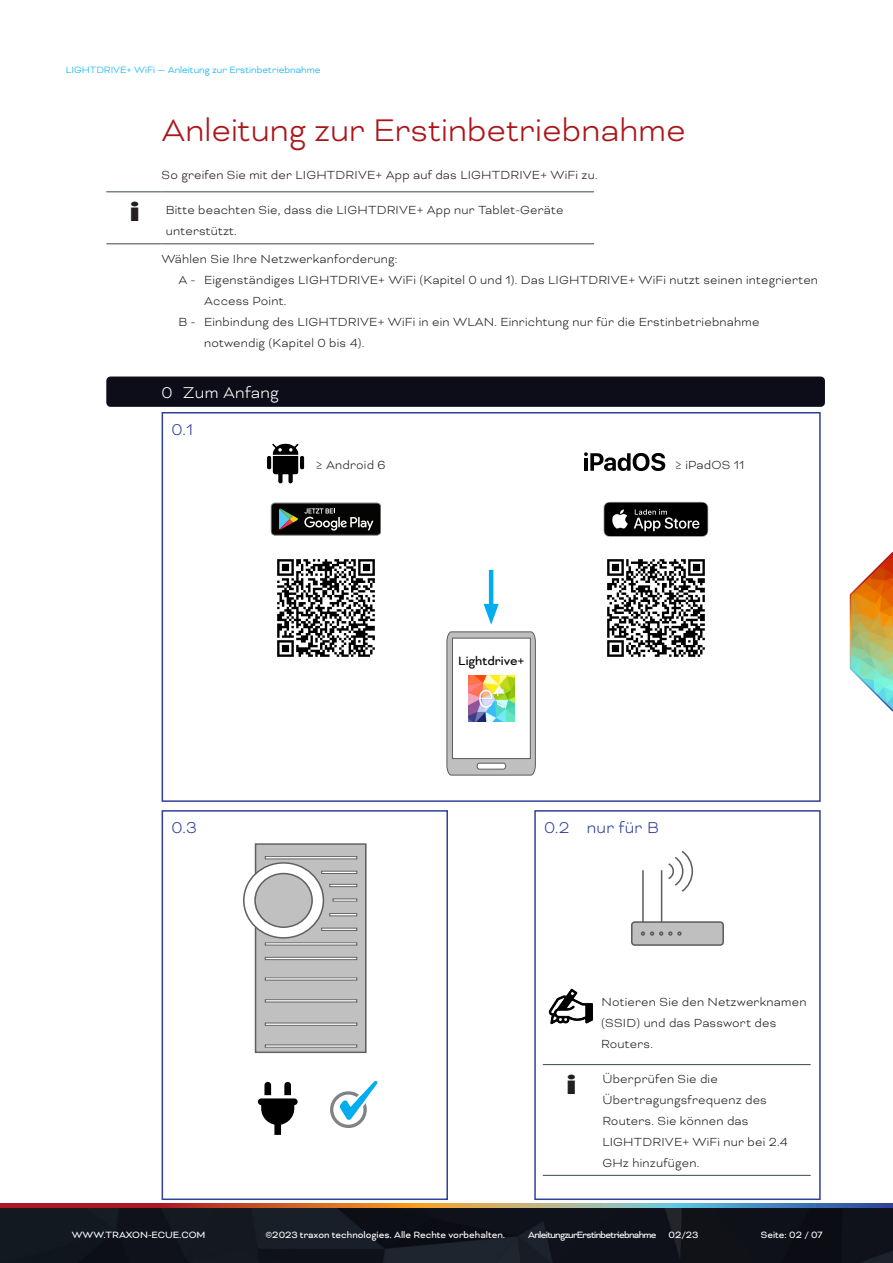
<style>
.page{position:relative;width:893px;height:1263px;background:#fff}
.page>*{position:absolute;margin:0;border:0;box-sizing:border-box;transform-origin:0 0}
.Headline_Black_Cover{font:300 36px "Bicyclette";color:#ab161a}
.t1{font:27.6px "Bauhaus 93";color:#231f20;scale:1.41 1}
.t2{font:300 18px "Bicyclette";letter-spacing:.015em;color:#30419a}
.t3{font:300 18px "Bicyclette";letter-spacing:.015em;color:#fff}
.t4{font:13.8px "Bicyclette";color:#000}
.Text__Introductions{font:300 13.5px/21px "Bicyclette";letter-spacing:.015em;color:#231f20}
.t5{font:10.5px "Bicyclette";color:#fff}
.t6{font:300 10.5px "Bicyclette";color:#00aeef}
.t7{font:10.5px "Bicyclette";letter-spacing:-.06em;color:#fff}
</style>
<div class="page">
<img style="left:0;top:1207px;width:893px;height:56px">
<svg style="left:0;top:1203px;width:893px;height:4px;background:#9f7365"></svg>
<svg style="left:849px;top:552px;width:44px;height:160px"></svg>
<div style="left:106px;top:376px;width:719px;height:31px;background:#0c0d18;border-radius:4px"></div>
<div style="left:162px;top:412px;width:659px;height:390px;border:2px solid #30419a"></div>
<svg style="left:447px;top:631px;width:89px;height:144px"></svg>
<div style="left:271px;top:502px;width:111px;height:35px;background:#9b9b9a"></div>
<svg style="left:271px;top:503px;width:110px;height:32px;background:#2a2d2a"></svg>
<svg style="left:603px;top:502px;width:105px;height:35px;background:#2f2f2f"></svg>
<svg style="left:584px;top:452px;width:81px;height:19px"></svg>
<img style="left:267px;top:443px;width:38px;height:41px">
<hr style="left:489px;top:570px;width:4px;height:42px;background:#00aeef">
<svg style="left:484px;top:604px;width:15px;height:21px"></svg>
<img style="left:607px;top:559px;width:98px;height:98px">
<img style="left:277px;top:559px;width:98px;height:98px">
<img style="left:548px;top:988px;width:45px;height:37px">
<div style="left:534px;top:810px;width:287px;height:390px;border:2px solid #30419a"></div>
<hr style="left:642px;top:870px;width:2px;height:52px;background:#5b5c5e">
<hr style="left:661px;top:870px;width:1px;height:52px;background:#5b5c5e">
<div style="left:632px;top:922px;width:91px;height:23px;background:#bfbfbf;border-radius:3px"></div>
<div style="left:631px;top:921px;width:93px;height:25px;border:2px solid #5b5c5e;border-radius:3px"></div>
<svg style="left:668px;top:851px;width:25px;height:41px"></svg>
<svg style="left:641px;top:931px;width:41px;height:5px"></svg>
<hr style="left:543px;top:1064px;width:55px;height:1px;background:#374c41">
<hr style="left:543px;top:1175px;width:55px;height:1px;background:#374c41">
<hr style="left:598px;top:1064px;width:213px;height:1px;background:#374c41">
<hr style="left:598px;top:1175px;width:213px;height:1px;background:#374c41">
<div style="left:256px;top:844px;width:110px;height:208px;background:#c0c0c0"></div>
<div style="left:255px;top:843px;width:112px;height:210px;border:2px solid #615f60"></div>
<div style="left:244px;top:863px;width:79px;height:75px;background:#fff;border-radius:50%"></div>
<div style="left:243px;top:862px;width:81px;height:76px;border:2px solid #615f60;border-radius:50%"></div>
<div style="left:255px;top:873px;width:57px;height:54px;background:#c0c0c0;border-radius:50%"></div>
<div style="left:254px;top:873px;width:59px;height:55px;border:2px solid #615f60;border-radius:50%"></div>
<div style="left:265px;top:1044px;width:92px;height:4px;border:1px solid #615f60"></div>
<div style="left:265px;top:1022px;width:92px;height:4px;border:1px solid #615f60"></div>
<div style="left:265px;top:999px;width:92px;height:3px;border:1px solid #615f60"></div>
<div style="left:265px;top:977px;width:92px;height:3px;border:1px solid #615f60"></div>
<div style="left:265px;top:957px;width:92px;height:3px;border:1px solid #615f60"></div>
<div style="left:265px;top:942px;width:92px;height:3px;border:1px solid #615f60"></div>
<div style="left:265px;top:856px;width:92px;height:3px;border:1px solid #615f60"></div>
<div style="left:321px;top:871px;width:36px;height:3px;border:1px solid #615f60"></div>
<div style="left:329px;top:884px;width:28px;height:3px;border:1px solid #615f60"></div>
<div style="left:333px;top:898px;width:24px;height:4px;border:1px solid #615f60"></div>
<div style="left:329px;top:913px;width:28px;height:3px;border:1px solid #615f60"></div>
<div style="left:321px;top:928px;width:36px;height:3px;border:1px solid #615f60"></div>
<div style="left:162px;top:810px;width:286px;height:390px;border:2px solid #30419a"></div>
<svg style="left:258px;top:1082px;width:40px;height:53px"></svg>
<div style="left:330px;top:1091px;width:37px;height:37px;border:3px solid #808285;border-radius:50%"></div>
<svg style="left:338px;top:1082px;width:38px;height:40px"></svg>
<hr style="left:106px;top:192px;width:56px;height:1px;background:#374c41">
<hr style="left:106px;top:244px;width:56px;height:1px;background:#374c41">
<hr style="left:162px;top:192px;width:432px;height:1px;background:#374c41">
<hr style="left:162px;top:244px;width:432px;height:1px;background:#374c41">
<p class="t6" style="left:66px;top:64px;width:256px">LIGHTDRIVE+ WiFi — Anleitung zur Erstinbetriebnahme</p>
<p class="Headline_Black_Cover" style="left:162px;top:109px;width:526px">Anleitung zur Erstinbetriebnahme</p>
<p class="Text__Introductions" style="left:162px;top:164px;width:438px">So greifen Sie mit der LIGHTDRIVE+ App auf das LIGHTDRIVE+ WiFi zu.</p>
<p class="t1" style="left:129px;top:196px;width:10px">i</p>
<p class="Text__Introductions" style="left:166px;top:200px;width:399px">Bitte beachten Sie, dass die LIGHTDRIVE+ App nur Tablet-Geräte unterstützt.</p>
<p class="Text__Introductions" style="left:162px;top:248px;width:237px">Wählen Sie Ihre Netzwerkanforderung:</p>
<p class="Text__Introductions" style="left:204px;top:269px;width:615px;text-indent:-26px">A - Eigenständiges LIGHTDRIVE+ WiFi (Kapitel 0 und 1). Das LIGHTDRIVE+ WiFi nutzt seinen integrierten<br>Access Point.</p>
<p class="Text__Introductions" style="left:204px;top:311px;width:557px;text-indent:-26px">B - Einbindung des LIGHTDRIVE+ WiFi in ein WLAN. Einrichtung nur für die Erstinbetriebnahme notwendig (Kapitel 0 bis 4).</p>
<p class="t3" style="left:162px;top:382px;width:119px">0 Zum Anfang</p>
<p class="t2" style="left:172px;top:419px;width:23px">0.1</p>
<p class="Text__Introductions" style="left:316px;top:454px;width:71px">≥ Android 6</p>
<p class="Text__Introductions" style="left:675px;top:454px;width:71px">≥ iPadOS 11</p>
<p class="t2" style="left:172px;top:817px;width:27px">0.3</p>
<p class="t4" style="left:458px;top:653px;width:68px">Lightdrive+</p>
<p class="t2" style="left:544px;top:817px;width:116px">0.2 nur für B</p>
<p class="Text__Introductions" style="left:601px;top:991px;width:207px">Notieren Sie den Netzwerknamen (SSID) und das Passwort des<br>Routers.</p>
<p class="t1" style="left:566px;top:1069px;width:10px">i</p>
<p class="Text__Introductions" style="left:602px;top:1068px;width:187px">Überprüfen Sie die<br>Übertragungsfrequenz des<br>Routers. Sie können das<br>LIGHTDRIVE+ WiFi nur bei 2.4<br>GHz hinzufügen.</p>
<p class="t5" style="left:72px;top:1229px;width:135px">WWW.TRAXON-ECUE.COM</p>
<p class="t5" style="left:265px;top:1229px;width:241px">©2023 traxon technologies. Alle Rechte vorbehalten.</p>
<p class="t7" style="left:528px;top:1229px;width:172px">Anleitung zur Erstinbetriebnahme 02/23</p>
<p class="t5" style="left:761px;top:1229px;width:64px">Seite: 02 / 07</p>
</div>
